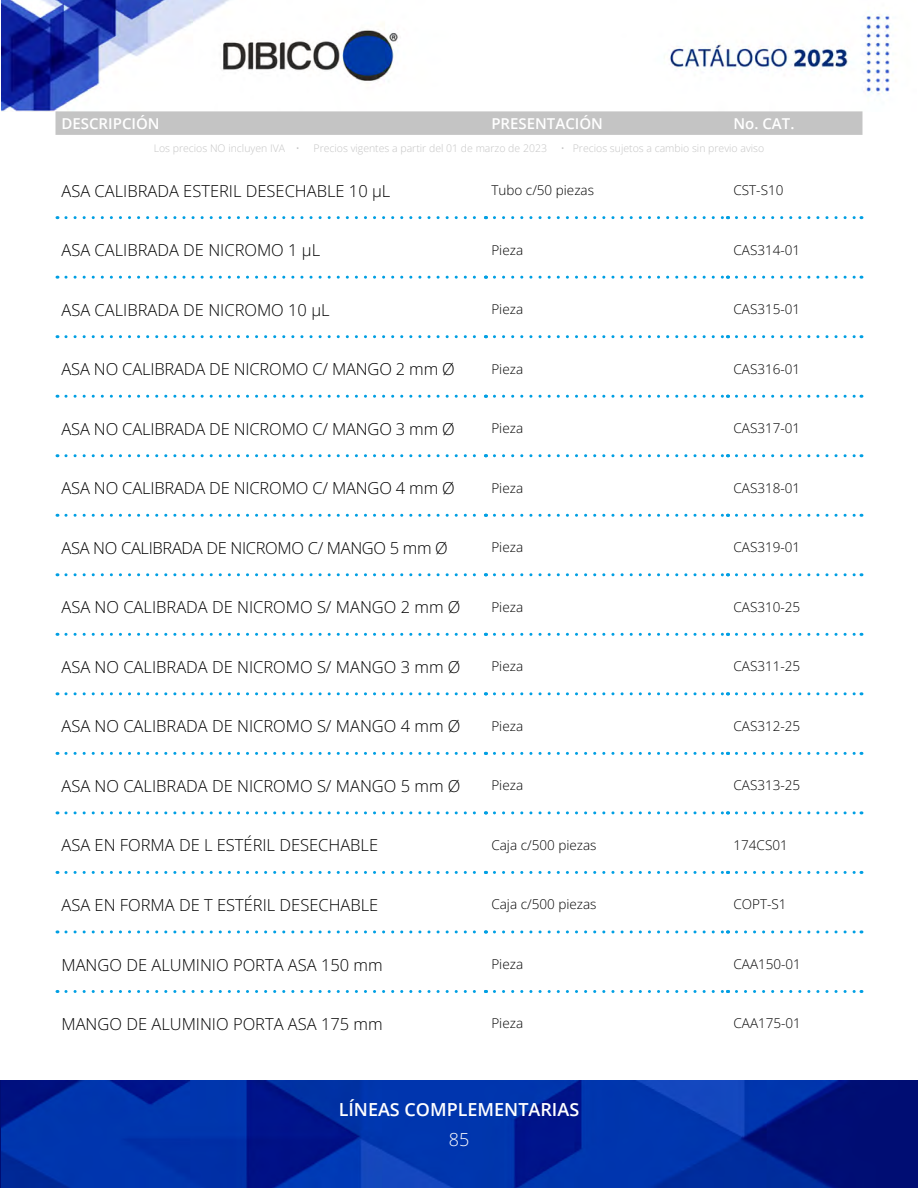
<style>
.page{position:relative;width:918px;height:1188px;background:#fff}
.page>*{position:absolute;margin:0;border:0;box-sizing:border-box;transform-origin:0 0}
.t1{font:600 18px "Open Sans";color:#fff}
.t2{font:300 18px "Open Sans";color:#fff}
.t3{font:300 16.5px "Open Sans";color:#000}
.t4{font:300 16.5px "Open Sans";letter-spacing:-.02em;color:#000}
.t5{font:600 15px "Open Sans";color:#fff}
.t6{font:300 13.5px "Open Sans";color:#000}
.t7{font:300 10.5px "Open Sans";color:#c4c4c4}
</style>
<div class="page">
<img style="left:1px;top:1081px;width:917px;height:107px">
<svg style="left:0;top:1081px;width:1px;height:107px"></svg>
<img style="left:1px;top:0;width:892px;height:111px">
<div style="left:56px;top:111px;width:806px;height:24px;background:#c4c4c4"></div>
<svg style="left:66px;top:216px;width:420px;height:3px"></svg>
<svg style="left:494px;top:216px;width:235px;height:3px"></svg>
<svg style="left:736px;top:216px;width:126px;height:3px"></svg>
<svg style="left:66px;top:276px;width:420px;height:3px"></svg>
<svg style="left:494px;top:276px;width:235px;height:3px"></svg>
<svg style="left:736px;top:276px;width:126px;height:3px"></svg>
<svg style="left:66px;top:335px;width:420px;height:3px"></svg>
<svg style="left:494px;top:335px;width:235px;height:3px"></svg>
<svg style="left:736px;top:335px;width:126px;height:3px"></svg>
<svg style="left:66px;top:395px;width:420px;height:3px"></svg>
<svg style="left:494px;top:395px;width:235px;height:3px"></svg>
<svg style="left:736px;top:395px;width:126px;height:3px"></svg>
<svg style="left:66px;top:454px;width:420px;height:3px"></svg>
<svg style="left:494px;top:454px;width:235px;height:3px"></svg>
<svg style="left:736px;top:454px;width:126px;height:3px"></svg>
<svg style="left:66px;top:514px;width:420px;height:3px"></svg>
<svg style="left:494px;top:514px;width:235px;height:3px"></svg>
<svg style="left:736px;top:514px;width:126px;height:3px"></svg>
<svg style="left:66px;top:573px;width:420px;height:3px"></svg>
<svg style="left:494px;top:573px;width:235px;height:3px"></svg>
<svg style="left:736px;top:573px;width:126px;height:3px"></svg>
<svg style="left:66px;top:633px;width:420px;height:3px"></svg>
<svg style="left:494px;top:633px;width:235px;height:3px"></svg>
<svg style="left:736px;top:633px;width:126px;height:3px"></svg>
<svg style="left:66px;top:692px;width:420px;height:3px"></svg>
<svg style="left:494px;top:692px;width:235px;height:3px"></svg>
<svg style="left:736px;top:692px;width:126px;height:3px"></svg>
<svg style="left:66px;top:752px;width:420px;height:3px"></svg>
<svg style="left:494px;top:752px;width:235px;height:3px"></svg>
<svg style="left:736px;top:752px;width:126px;height:3px"></svg>
<svg style="left:66px;top:811px;width:420px;height:3px"></svg>
<svg style="left:494px;top:811px;width:235px;height:3px"></svg>
<svg style="left:736px;top:811px;width:126px;height:3px"></svg>
<svg style="left:66px;top:871px;width:420px;height:3px"></svg>
<svg style="left:494px;top:871px;width:235px;height:3px"></svg>
<svg style="left:736px;top:871px;width:126px;height:3px"></svg>
<svg style="left:66px;top:930px;width:420px;height:3px"></svg>
<svg style="left:494px;top:930px;width:235px;height:3px"></svg>
<svg style="left:736px;top:930px;width:126px;height:3px"></svg>
<svg style="left:66px;top:990px;width:420px;height:3px"></svg>
<svg style="left:494px;top:990px;width:235px;height:3px"></svg>
<svg style="left:736px;top:990px;width:126px;height:3px"></svg>
<p class="t5" style="left:62px;top:113px;width:100px">DESCRIPCIÓN</p>
<p class="t5" style="left:491px;top:113px;width:113px">PRESENTACIÓN</p>
<p class="t5" style="left:734px;top:113px;width:62px">No. CAT.</p>
<p class="t7" style="left:154px;top:141px;width:148px">Los precios NO incluyen IVA •</p>
<p class="t7" style="left:314px;top:141px;width:235px">Precios vigentes a partir del 01 de marzo de 2023</p>
<p class="t7" style="left:561px;top:141px;width:205px">• Precios sujetos a cambio sin previo aviso</p>
<p class="t3" style="left:62px;top:179px;width:330px">ASA CALIBRADA ESTERIL DESECHABLE 10 µL</p>
<p class="t6" style="left:491px;top:181px;width:104px">Tubo c/50 piezas</p>
<p class="t6" style="left:734px;top:181px;width:51px">CST-S10</p>
<p class="t3" style="left:62px;top:239px;width:260px">ASA CALIBRADA DE NICROMO 1 µL</p>
<p class="t6" style="left:491px;top:240px;width:33px">Pieza</p>
<p class="t6" style="left:734px;top:240px;width:68px">CAS314-01</p>
<p class="t3" style="left:62px;top:298px;width:270px">ASA CALIBRADA DE NICROMO 10 µL</p>
<p class="t6" style="left:491px;top:300px;width:33px">Pieza</p>
<p class="t6" style="left:734px;top:300px;width:68px">CAS315-01</p>
<p class="t3" style="left:62px;top:358px;width:395px">ASA NO CALIBRADA DE NICROMO C/ MANGO 2 mm Ø</p>
<p class="t6" style="left:491px;top:360px;width:33px">Pieza</p>
<p class="t6" style="left:734px;top:360px;width:68px">CAS316-01</p>
<p class="t3" style="left:62px;top:418px;width:395px">ASA NO CALIBRADA DE NICROMO C/ MANGO 3 mm Ø</p>
<p class="t6" style="left:491px;top:419px;width:33px">Pieza</p>
<p class="t6" style="left:734px;top:419px;width:68px">CAS317-01</p>
<p class="t3" style="left:62px;top:477px;width:395px">ASA NO CALIBRADA DE NICROMO C/ MANGO 4 mm Ø</p>
<p class="t6" style="left:491px;top:479px;width:33px">Pieza</p>
<p class="t6" style="left:734px;top:479px;width:68px">CAS318-01</p>
<p class="t4" style="left:62px;top:537px;width:388px">ASA NO CALIBRADA DE NICROMO C/ MANGO 5 mm Ø</p>
<p class="t6" style="left:491px;top:538px;width:33px">Pieza</p>
<p class="t6" style="left:734px;top:538px;width:68px">CAS319-01</p>
<p class="t3" style="left:62px;top:596px;width:401px">ASA NO CALIBRADA DE NICROMO S/ MANGO 2 mm Ø</p>
<p class="t6" style="left:491px;top:598px;width:33px">Pieza</p>
<p class="t6" style="left:734px;top:598px;width:68px">CAS310-25</p>
<p class="t3" style="left:62px;top:656px;width:401px">ASA NO CALIBRADA DE NICROMO S/ MANGO 3 mm Ø</p>
<p class="t6" style="left:491px;top:657px;width:33px">Pieza</p>
<p class="t6" style="left:734px;top:657px;width:68px">CAS311-25</p>
<p class="t3" style="left:62px;top:715px;width:401px">ASA NO CALIBRADA DE NICROMO S/ MANGO 4 mm Ø</p>
<p class="t6" style="left:491px;top:717px;width:33px">Pieza</p>
<p class="t6" style="left:734px;top:717px;width:68px">CAS312-25</p>
<p class="t3" style="left:62px;top:775px;width:401px">ASA NO CALIBRADA DE NICROMO S/ MANGO 5 mm Ø</p>
<p class="t6" style="left:491px;top:776px;width:33px">Pieza</p>
<p class="t6" style="left:734px;top:776px;width:68px">CAS313-25</p>
<p class="t3" style="left:62px;top:834px;width:318px">ASA EN FORMA DE L ESTÉRIL DESECHABLE</p>
<p class="t6" style="left:491px;top:836px;width:107px">Caja c/500 piezas</p>
<p class="t6" style="left:734px;top:836px;width:56px">174CS01</p>
<p class="t3" style="left:62px;top:894px;width:318px">ASA EN FORMA DE T ESTÉRIL DESECHABLE</p>
<p class="t6" style="left:491px;top:895px;width:107px">Caja c/500 piezas</p>
<p class="t6" style="left:734px;top:895px;width:55px">COPT-S1</p>
<p class="t3" style="left:62px;top:953px;width:323px">MANGO DE ALUMINIO PORTA ASA 150 mm</p>
<p class="t6" style="left:491px;top:955px;width:33px">Pieza</p>
<p class="t6" style="left:734px;top:955px;width:69px">CAA150-01</p>
<p class="t3" style="left:62px;top:1013px;width:323px">MANGO DE ALUMINIO PORTA ASA 175 mm</p>
<p class="t6" style="left:491px;top:1014px;width:33px">Pieza</p>
<p class="t6" style="left:734px;top:1014px;width:69px">CAA175-01</p>
<p class="t1" style="left:339px;top:1097px;width:242px">LÍNEAS COMPLEMENTARIAS</p>
<p class="t2" style="left:449px;top:1127px;width:22px">85</p>
</div>
